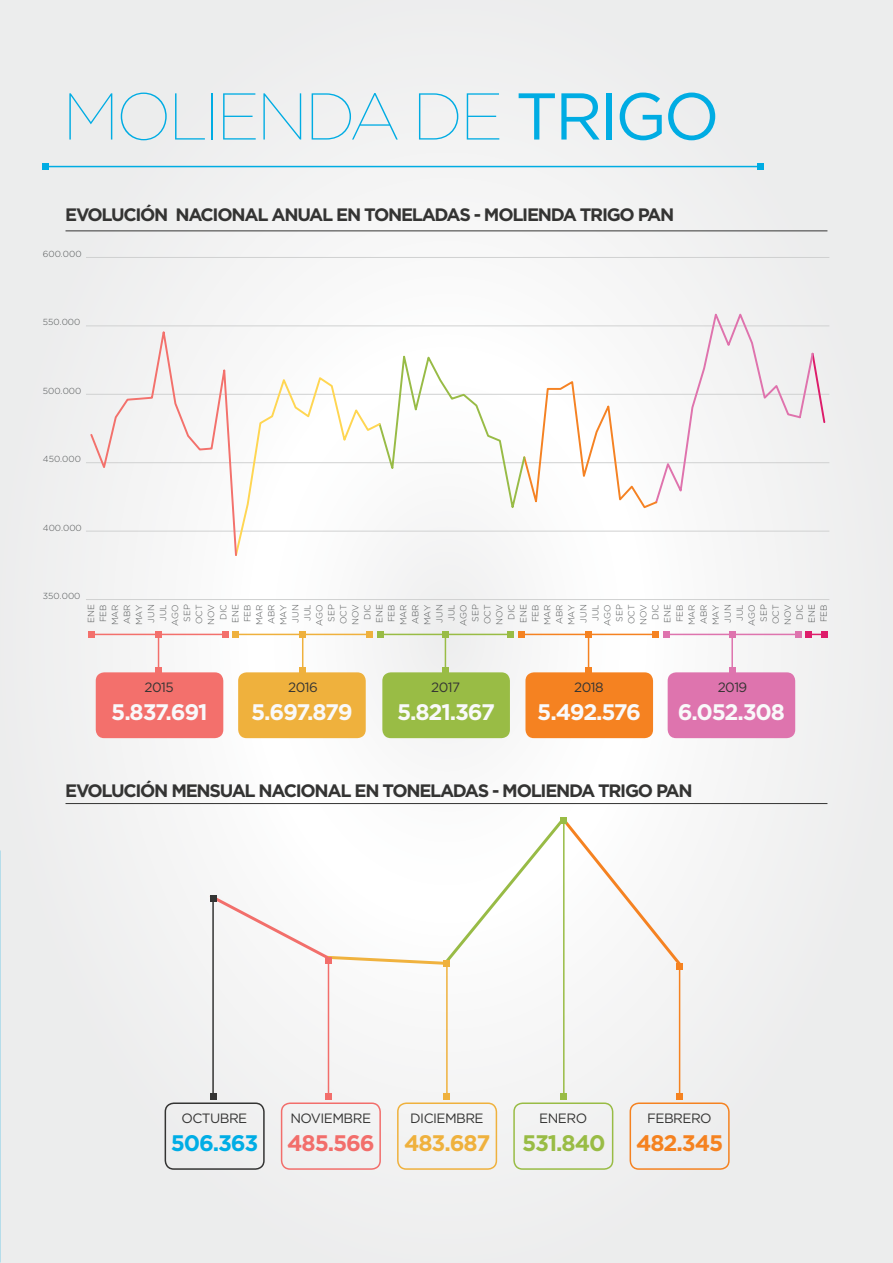
<style>
.page{position:relative;width:893px;height:1263px;background:#eff0f0}
.page>*{position:absolute;margin:0;border:0;box-sizing:border-box;transform-origin:0 0}
.t1{font:100 66px "Gotham";letter-spacing:-.05em;color:#00ace3}
.t2{font:700 22.5px "Gotham";letter-spacing:-.06em;color:#f9f9fa}
.t3{font:700 22.5px "Gotham";letter-spacing:-.05em;color:#00ade5}
.t4{font:700 22.5px "Gotham";letter-spacing:-.05em;color:#f26e6b}
.t5{font:700 22.5px "Gotham";letter-spacing:-.05em;color:#efb13d}
.t6{font:700 22.5px "Gotham";letter-spacing:-.05em;color:#99bc45}
.t7{font:700 22.5px "Gotham";letter-spacing:-.05em;color:#f58220}
.t8{font:700 18px "Gotham";letter-spacing:-.07em;color:#343433}
.t9{font:13.5px "Gotham";letter-spacing:-.04em;color:#343433}
.t10{font:300 8.85px/12px "Gotham";color:#515455;text-align:right}
.s1{font-weight:400}
</style>
<div class="page">
<hr style="left:46px;top:166px;width:714px;height:1px;background:#00ace3">
<svg style="left:43px;top:164px;width:6px;height:6px"></svg>
<svg style="left:757px;top:164px;width:6px;height:6px"></svg>
<hr style="left:92px;top:634px;width:133px;height:1px;background:#f3706c">
<svg style="left:89px;top:631px;width:6px;height:6px"></svg>
<hr style="left:158px;top:634px;width:1px;height:36px;background:#f3706c">
<svg style="left:156px;top:667px;width:6px;height:5px"></svg>
<svg style="left:156px;top:631px;width:6px;height:6px"></svg>
<hr style="left:302px;top:634px;width:1px;height:36px;background:#efb13d">
<svg style="left:300px;top:667px;width:6px;height:5px"></svg>
<svg style="left:300px;top:631px;width:6px;height:6px"></svg>
<hr style="left:445px;top:634px;width:1px;height:36px;background:#99bc45">
<svg style="left:442px;top:667px;width:6px;height:5px"></svg>
<svg style="left:442px;top:631px;width:6px;height:6px"></svg>
<hr style="left:588px;top:634px;width:1px;height:36px;background:#f58221">
<svg style="left:586px;top:667px;width:6px;height:5px"></svg>
<svg style="left:586px;top:631px;width:6px;height:6px"></svg>
<hr style="left:731px;top:634px;width:2px;height:36px;background:#de74ae">
<svg style="left:729px;top:667px;width:6px;height:5px"></svg>
<svg style="left:729px;top:631px;width:6px;height:6px"></svg>
<hr style="left:236px;top:634px;width:133px;height:1px;background:#efb13d">
<svg style="left:222px;top:631px;width:17px;height:6px"></svg>
<hr style="left:380px;top:634px;width:131px;height:1px;background:#99bc45">
<svg style="left:366px;top:631px;width:17px;height:6px"></svg>
<hr style="left:521px;top:634px;width:135px;height:1px;background:#f58221">
<svg style="left:508px;top:631px;width:16px;height:6px"></svg>
<hr style="left:666px;top:634px;width:132px;height:1px;background:#de74ae">
<svg style="left:653px;top:631px;width:16px;height:6px"></svg>
<svg style="left:795px;top:631px;width:33px;height:6px"></svg>
<div style="left:96px;top:672px;width:127px;height:66px;background:#f3706c;border-radius:9px"></div>
<div style="left:238px;top:672px;width:128px;height:66px;background:#efb13d;border-radius:9px"></div>
<div style="left:382px;top:672px;width:128px;height:66px;background:#99bc45;border-radius:9px"></div>
<div style="left:525px;top:672px;width:128px;height:66px;background:#f58221;border-radius:9px"></div>
<div style="left:668px;top:672px;width:127px;height:66px;background:#de74ae;border-radius:9px"></div>
<hr style="left:66px;top:803px;width:761px;height:1px;background:#343433">
<hr style="left:66px;top:230px;width:761px;height:1px;background:#343433">
<div style="left:397px;top:1102px;width:100px;height:68px;border:2px solid #efb13d;border-radius:9px"></div>
<div style="left:513px;top:1102px;width:100px;height:68px;border:2px solid #99bc45;border-radius:9px"></div>
<div style="left:165px;top:1102px;width:100px;height:68px;border:2px solid #343433;border-radius:9px"></div>
<div style="left:630px;top:1102px;width:100px;height:68px;border:2px solid #f58220;border-radius:9px"></div>
<div style="left:281px;top:1102px;width:100px;height:68px;border:2px solid #f26e6b;border-radius:9px"></div>
<hr style="left:86px;top:531px;width:743px;height:1px;background:#d0d1d1">
<hr style="left:86px;top:462px;width:743px;height:1px;background:#d0d1d1">
<hr style="left:86px;top:394px;width:743px;height:1px;background:#d0d1d1">
<hr style="left:86px;top:325px;width:743px;height:1px;background:#d0d1d1">
<hr style="left:86px;top:257px;width:743px;height:1px;background:#d0d1d1">
<hr style="left:86px;top:599px;width:743px;height:1px;background:#d0d1d1">
<svg style="left:89px;top:308px;width:738px;height:249px"></svg>
<hr style="left:212px;top:899px;width:2px;height:198px;background:#343433">
<svg style="left:210px;top:1094px;width:6px;height:6px"></svg>
<hr style="left:328px;top:960px;width:1px;height:137px;background:#f26e6b">
<svg style="left:325px;top:1094px;width:6px;height:6px"></svg>
<hr style="left:446px;top:963px;width:2px;height:134px;background:#efb13d">
<svg style="left:444px;top:1094px;width:6px;height:6px"></svg>
<hr style="left:563px;top:821px;width:2px;height:276px;background:#99bc45">
<svg style="left:561px;top:1094px;width:6px;height:6px"></svg>
<hr style="left:679px;top:967px;width:1px;height:130px;background:#f58220">
<div style="left:210px;top:815px;width:473px;height:155px;background:#fbfcfc"></div>
<svg style="left:677px;top:1094px;width:6px;height:6px"></svg>
<h1 class="t1" style="left:63px;top:76px;width:659px">MOLIENDA DE <span class="s1">TRIGO</span></h1>
<h3 class="t8" style="left:65px;top:202px;width:611px">EVOLUCIÓN NACIONAL ANUAL EN TONELADAS - MOLIENDA TRIGO PAN</h3>
<p class="t10" style="left:43px;top:248px;width:40px">600.000</p>
<p class="t10" style="left:43px;top:316px;width:39px">550.000</p>
<p class="t10" style="left:43px;top:384px;width:40px">500.000</p>
<p class="t10" style="left:43px;top:453px;width:40px">450.000</p>
<p class="t10" style="left:43px;top:521px;width:41px">400.000</p>
<p class="t10" style="left:43px;top:590px;width:39px">350.000</p>
<p class="t10" style="left:85px;top:626px;width:23px;rotate:-90deg">ENE<br>FEB<br>MAR<br>ABR<br>MAY<br>JUN<br>JUL<br>AGO<br>SEP<br>OCT<br>NOV<br>DIC<br>ENE<br>FEB<br>MAR<br>ABR<br>MAY<br>JUN<br>JUL<br>AGO<br>SEP<br>OCT<br>NOV<br>DIC<br>ENE<br>FEB<br>MAR<br>ABR<br>MAY<br>JUN<br>JUL<br>AGO<br>SEP<br>OCT<br>NOV<br>DIC<br>ENE<br>FEB<br>MAR<br>ABR<br>MAY<br>JUN<br>JUL<br>AGO<br>SEP<br>OCT<br>NOV<br>DIC<br>ENE<br>FEB<br>MAR<br>ABR<br>MAY<br>JUN<br>JUL<br>AGO<br>SEP<br>OCT<br>NOV<br>DIC<br>ENE<br>FEB</p>
<h3 class="t9" style="left:145px;top:678px;width:31px">2015</h3>
<h3 class="t9" style="left:288px;top:678px;width:31px">2016</h3>
<h3 class="t9" style="left:431px;top:678px;width:30px">2017</h3>
<h3 class="t9" style="left:574px;top:678px;width:31px">2018</h3>
<h3 class="t9" style="left:718px;top:678px;width:31px">2019</h3>
<h2 class="t2" style="left:111px;top:697px;width:98px">5.837.691</h2>
<h2 class="t2" style="left:251px;top:697px;width:103px">5.697.879</h2>
<h2 class="t2" style="left:397px;top:697px;width:100px">5.821.367</h2>
<h2 class="t2" style="left:537px;top:697px;width:105px">5.492.576</h2>
<h2 class="t2" style="left:678px;top:697px;width:109px">6.052.308</h2>
<h3 class="t8" style="left:65px;top:778px;width:629px">EVOLUCIÓN MENSUAL NACIONAL EN TONELADAS - MOLIENDA TRIGO PAN</h3>
<h3 class="t9" style="left:182px;top:1109px;width:67px">OCTUBRE</h3>
<h3 class="t9" style="left:290px;top:1109px;width:82px">NOVIEMBRE</h3>
<h3 class="t9" style="left:410px;top:1109px;width:75px">DICIEMBRE</h3>
<h3 class="t9" style="left:539px;top:1109px;width:49px">ENERO</h3>
<h3 class="t9" style="left:647px;top:1109px;width:66px">FEBRERO</h3>
<h2 class="t3" style="left:171px;top:1128px;width:89px">506.363</h2>
<h2 class="t4" style="left:287px;top:1128px;width:89px">485.566</h2>
<h2 class="t5" style="left:404px;top:1128px;width:88px">483.687</h2>
<h2 class="t6" style="left:522px;top:1128px;width:85px">531.840</h2>
<h2 class="t7" style="left:636px;top:1128px;width:89px">482.345</h2>
</div>
